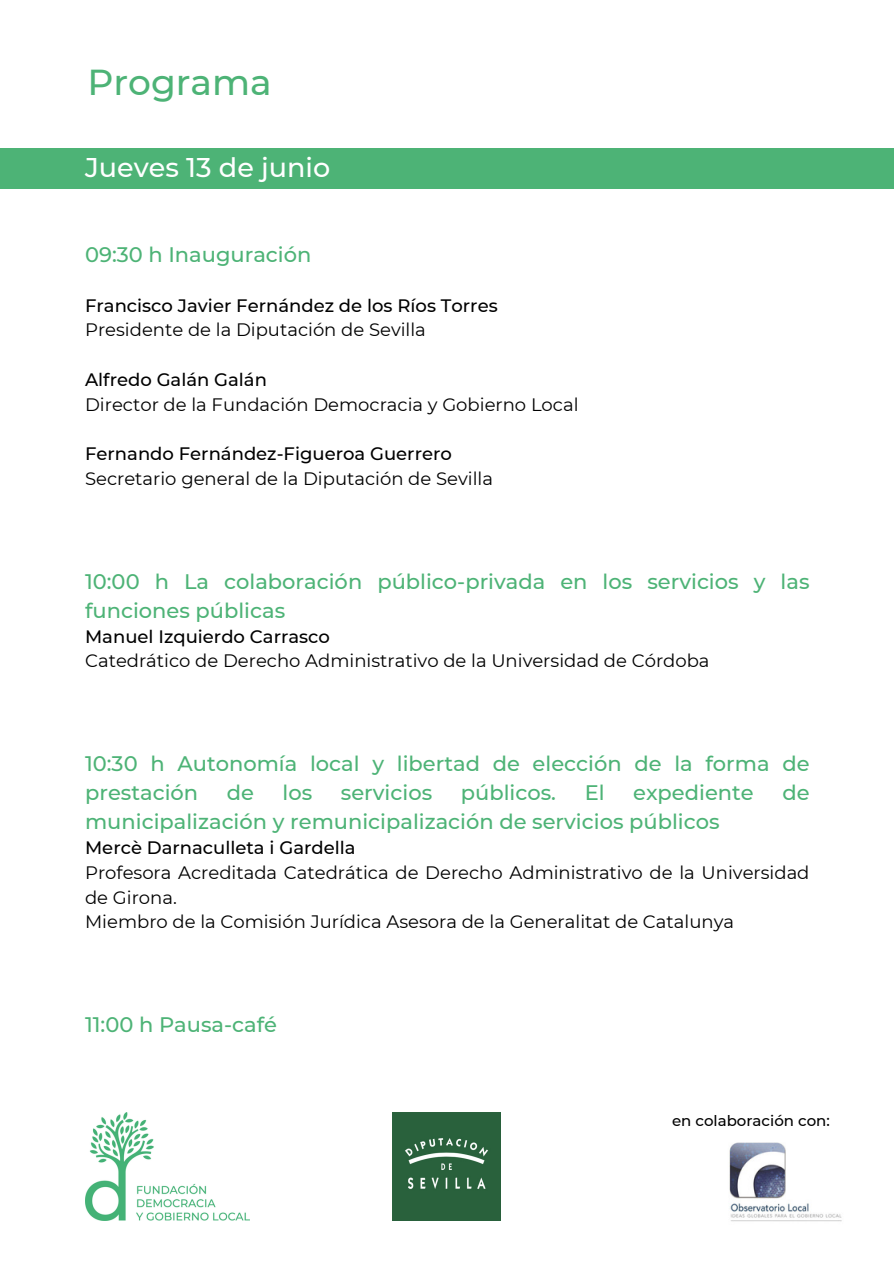
<style>
.page{position:relative;width:894px;height:1264px;background:#fff}
.page>*{position:absolute;margin:0;border:0;box-sizing:border-box;transform-origin:0 0}
.t1{font:500 36px "Montserrat";color:#4db376}
.t2{font:500 27px "Montserrat";color:#fff}
.t3{font:500 21px/29.2px "Montserrat";color:#4db376}
.t4{font:18px/24.8px "Montserrat";color:#000}
.t5{font:500 18px/24.8px "Montserrat";color:#000}
.t6{font:500 15px "Montserrat";color:#000}
.s1{font-weight:400}
.s2{font-weight:500}
</style>
<div class="page">
<div style="left:0;top:148px;width:893px;height:40px;background:#4db376"></div>
<img style="left:85px;top:1112px;width:164px;height:108px">
<img style="left:392px;top:1112px;width:108px;height:108px">
<img style="left:729px;top:1142px;width:113px;height:80px">
<p class="t1" style="left:87px;top:60px;width:186px">Programa</p>
<h1 class="t2" style="left:85px;top:150px;width:246px">Jueves 13 de junio</h1>
<h2 class="t3" style="left:85px;top:240px;width:228px">09:30 h Inauguración</h2>
<h3 class="t5" style="left:85px;top:293px;width:414px">Francisco Javier Fernández de los Ríos Torres<br><span class="s1">Presidente de la Diputación de Sevilla</span></h3>
<h5 class="t4" style="left:85px;top:367px;width:495px"><span class="s2">Alfredo Galán Galán<br></span>Director de la Fundación Democracia y Gobierno Local</h5>
<h5 class="t4" style="left:85px;top:441px;width:409px"><span class="s2">Fernando Fernández-Figueroa Guerrero<br></span>Secretario general de la Diputación de Sevilla</h5>
<h5 class="t3" style="left:85px;top:566px;width:725px">10:00 h La colaboración público-privada en los servicios y las funciones públicas</h5>
<h5 class="t4" style="left:85px;top:623px;width:625px"><span class="s2">Manuel Izquierdo Carrasco<br></span>Catedrático de Derecho Administrativo de la Universidad de Córdoba</h5>
<h4 class="t3" style="left:85px;top:748px;width:725px">10:30 h Autonomía local y libertad de elección de la forma de prestación</h4>
<h4 class="t3" style="left:227px;top:778px;width:29px">de</h4>
<h4 class="t3" style="left:282px;top:778px;width:31px">los</h4>
<h4 class="t3" style="left:341px;top:778px;width:93px">servicios</h4>
<h4 class="t3" style="left:460px;top:778px;width:97px">públicos.</h4>
<h4 class="t3" style="left:584px;top:778px;width:21px">El</h4>
<h4 class="t3" style="left:633px;top:778px;width:122px">expediente</h4>
<h4 class="t3" style="left:782px;top:778px;width:29px">de</h4>
<h4 class="t3" style="left:85px;top:807px;width:635px">municipalización y remunicipalización de servicios públicos</h4>
<h4 class="t4" style="left:85px;top:835px;width:725px"><span class="s2">Mercè Darnaculleta i Gardella<br></span>Profesora Acreditada Catedrática de Derecho Administrativo de la Universidad de Girona.<br>Miembro de la Comisión Jurídica Asesora de la Generalitat de Catalunya</h4>
<h4 class="t3" style="left:85px;top:1009px;width:193px">11:00 h Pausa-café</h4>
<p class="t6" style="left:671px;top:1111px;width:159px">en colaboración con:</p>
</div>
